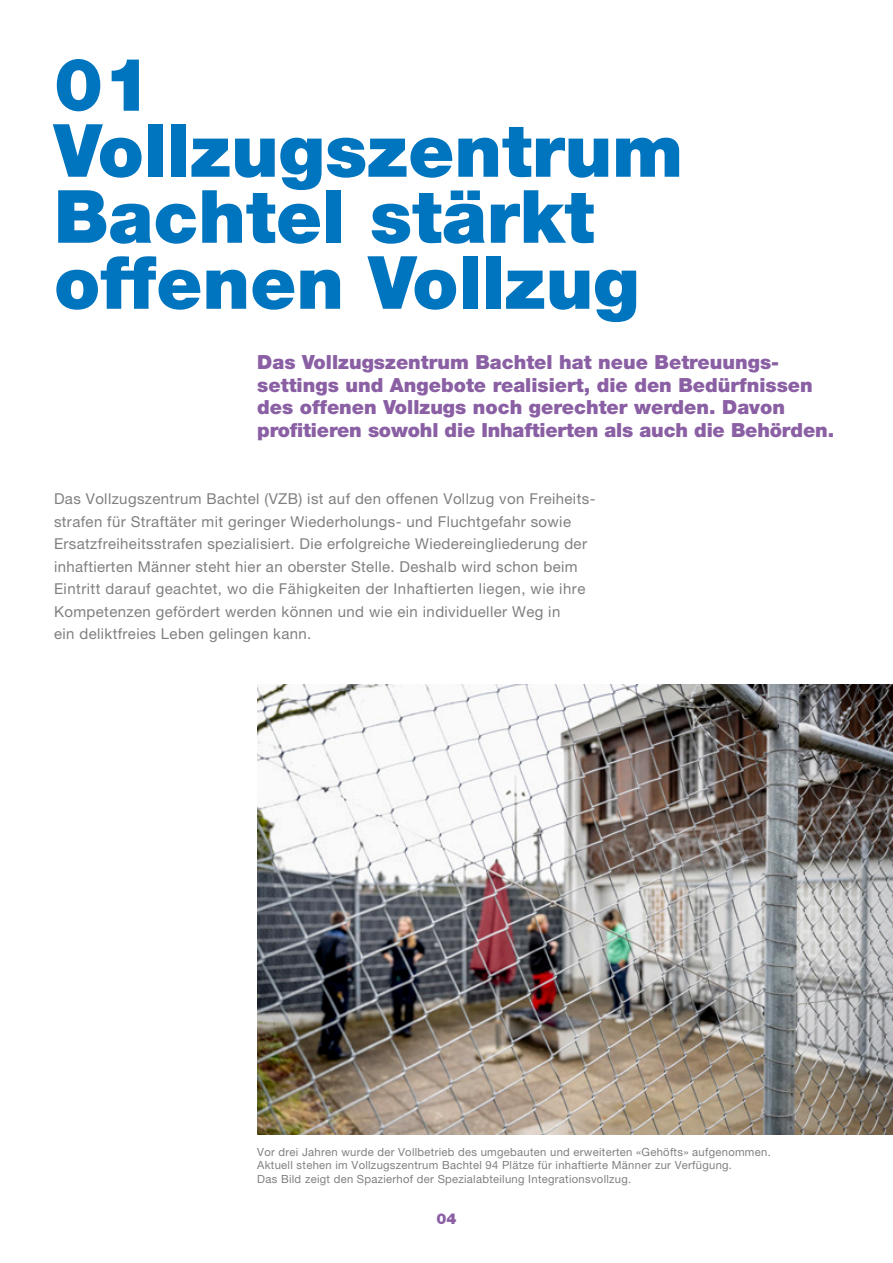
<style>
.page{position:relative;width:893px;height:1263px;background:#fff}
.page>*{position:absolute;margin:0;border:0;box-sizing:border-box;transform-origin:0 0}
.Titel{font:900 73.5px/66px "Helvetica Neue LT Pro";color:#0075bf}
.Lead{font:900 19.5px/22.5px "Helvetica Neue LT Pro";color:#8a5fa4}
.Lauftext{font:15px/22.5px "Helvetica Neue LT Pro";letter-spacing:.025em;color:#808080}
.t1{font:900 15px "Helvetica Neue LT Pro";color:#8a5fa4}
.Bildlegende{font:11.25px/13.5px "Helvetica Neue LT Pro";letter-spacing:.025em;color:#808080}
</style>
<div class="page">
<img style="left:257px;top:684px;width:636px;height:450px">
<p class="Titel" style="left:54px;top:51px;width:100px">01</p>
<p class="Titel" style="left:54px;top:117px;width:630px">Vollzugszentrum<br>Bachtel stärkt offenen Vollzug</p>
<p class="Lead" style="left:257px;top:351px;width:579px">Das Vollzugszentrum Bachtel hat neue Betreuungs&shy;settings und Angebote realisiert, die den Bedürfnissen des offenen Vollzugs noch gerechter werden. Davon profitieren sowohl die Inhaftierten als auch die Behörden.</p>
<p class="Lauftext" style="left:54px;top:487px;width:543px">Das Vollzugszentrum Bachtel (VZB) ist auf den offenen Vollzug von Freiheits&shy;strafen für Straftäter mit geringer Wiederholungs- und Fluchtgefahr sowie Ersatzfreiheitsstrafen spezialisiert. Die erfolgreiche Wiedereingliederung der inhaftierten Männer steht hier an oberster Stelle. Deshalb wird schon beim Eintritt darauf geachtet, wo die Fähigkeiten der Inhaftierten liegen, wie ihre Kompetenzen gefördert werden können und wie ein individueller Weg in<br>ein deliktfreies Leben gelingen kann.</p>
<p class="Bildlegende" style="left:257px;top:1145px;width:515px">Vor drei Jahren wurde der Vollbetrieb des umgebauten und erweiterten «Gehöfts» aufgenommen.<br>Aktuell stehen im Vollzugszentrum Bachtel 94 Plätze für inhaftierte Männer zur Verfügung.<br>Das Bild zeigt den Spazierhof der Spezialabteilung Integrationsvollzug.</p>
<p class="t1" style="left:436px;top:1210px;width:22px">04</p>
</div>
